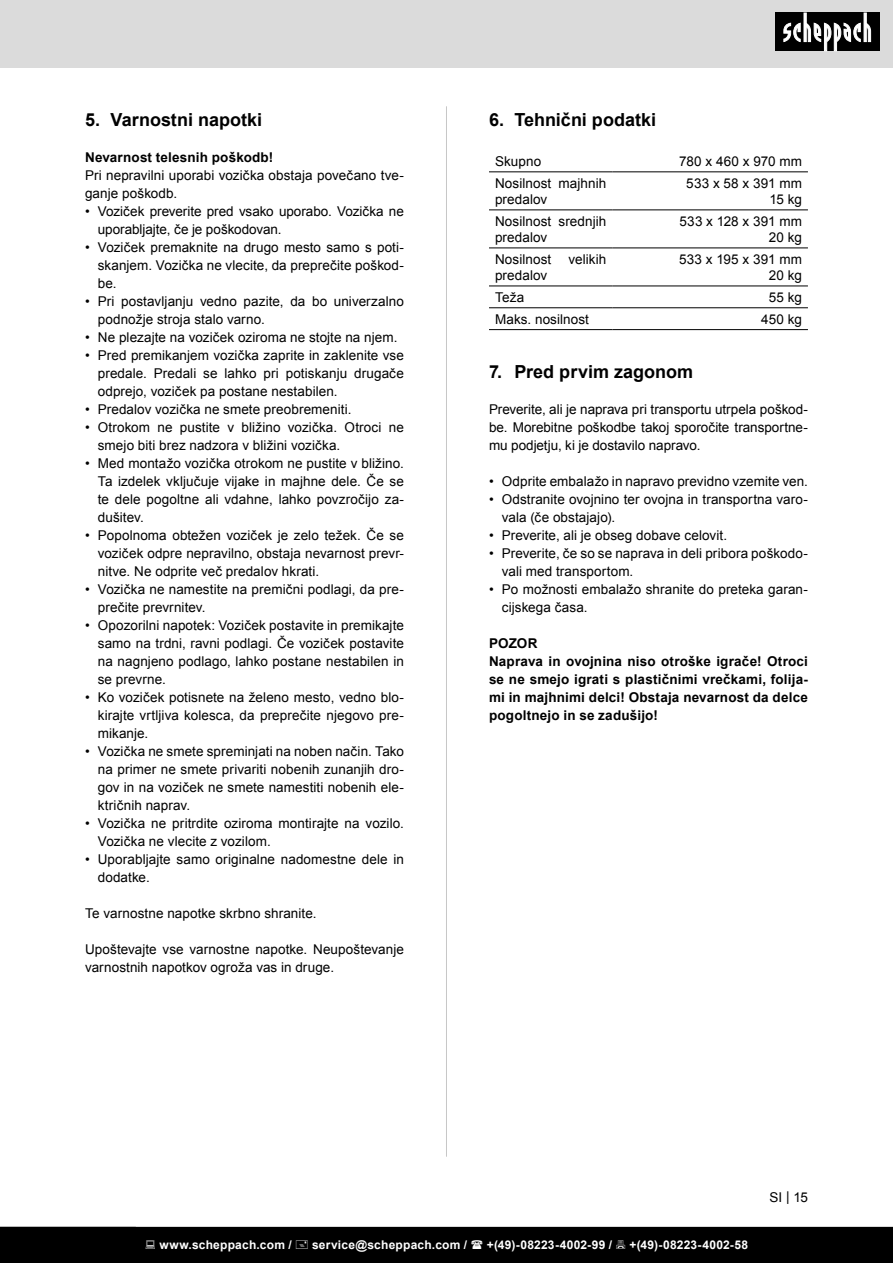
<style>
.page{position:relative;width:893px;height:1263px;background:#fff}
.page>*{position:absolute;margin:0;border:0;box-sizing:border-box;transform-origin:0 0}
.t1{font:700 18px "Arial";color:#000}
.Basiseinstellung{font:13.5px/18px "Arial";letter-spacing:.005em;color:#000}
.Grundtext_Bold{font:700 13.5px/18px "Arial";letter-spacing:.015em;color:#000;text-align:justify}
.Basistext_in_Tabelle{font:13.5px/16.2px "Arial";letter-spacing:.005em;color:#000}
.t2{font:700 12px "Arial";letter-spacing:.02em;color:#fff}
</style>
<div class="page">
<div style="left:0;top:0;width:893px;height:67px;background:#dbdbdb"></div>
<div style="left:775px;top:13px;width:105px;height:38px;background:#000"></div>
<svg style="left:783px;top:13px;width:88px;height:38px"></svg>
<hr style="left:446px;top:106px;width:1px;height:1051px;background:#c7c7c7">
<hr style="left:489px;top:171px;width:123px;height:1px;background:#000">
<hr style="left:612px;top:171px;width:196px;height:1px;background:#000">
<hr style="left:489px;top:209px;width:123px;height:1px;background:#000">
<hr style="left:612px;top:209px;width:196px;height:1px;background:#000">
<hr style="left:489px;top:248px;width:123px;height:1px;background:#000">
<hr style="left:612px;top:248px;width:196px;height:1px;background:#000">
<hr style="left:489px;top:286px;width:123px;height:1px;background:#000">
<hr style="left:612px;top:286px;width:196px;height:1px;background:#000">
<hr style="left:489px;top:307px;width:123px;height:1px;background:#000">
<hr style="left:612px;top:307px;width:196px;height:1px;background:#000">
<hr style="left:489px;top:329px;width:123px;height:1px;background:#000">
<hr style="left:612px;top:329px;width:196px;height:1px;background:#000">
<div style="left:0;top:1227px;width:893px;height:36px;background:#000"></div>
<p class="t1" style="left:85px;top:108px;width:179px">5. Varnostni napotki</p>
<p class="Grundtext_Bold" style="left:85px;top:149px;width:190px">Nevarnost telesnih poškodb!</p>
<p class="Basiseinstellung" style="left:85px;top:166px;width:320px">Pri nepravilni uporabi vozička obstaja povečano tve&shy;ganje poškodb.</p>
<p class="Basiseinstellung" style="left:98px;top:202px;width:308px;text-indent:-13px">• Voziček preverite pred vsako uporabo. Vozička ne uporabljajte, če je poškodovan.</p>
<p class="Basiseinstellung" style="left:98px;top:238px;width:308px;text-align:justify;text-indent:-13px">• Voziček premaknite na drugo mesto samo s poti&shy;skanjem. Vozička ne vlecite, da preprečite poškod&shy;be.</p>
<p class="Basiseinstellung" style="left:98px;top:292px;width:308px;text-indent:-13px">• Pri postavljanju vedno pazite, da bo univerzalno podnožje stroja stalo varno.</p>
<p class="Basiseinstellung" style="left:85px;top:328px;width:314px">• Ne plezajte na voziček oziroma ne stojte na njem.</p>
<p class="Basiseinstellung" style="left:98px;top:346px;width:308px;text-align:justify;text-indent:-13px">• Pred premikanjem vozička zaprite in zaklenite vse predale. Predali se lahko pri potiskanju drugače odprejo, voziček pa postane nestabilen.</p>
<p class="Basiseinstellung" style="left:85px;top:400px;width:268px">• Predalov vozička ne smete preobremeniti.</p>
<p class="Basiseinstellung" style="left:98px;top:418px;width:308px;text-indent:-13px">• Otrokom ne pustite v bližino vozička. Otroci ne smejo biti brez nadzora v bližini vozička.</p>
<p class="Basiseinstellung" style="left:98px;top:454px;width:308px;text-align:justify;text-indent:-13px">• Med montažo vozička otrokom ne pustite v bližino.<br>Ta izdelek vključuje vijake in majhne dele. Če se te dele pogoltne ali vdahne, lahko povzročijo za&shy;dušitev.</p>
<p class="Basiseinstellung" style="left:98px;top:526px;width:308px;text-align:justify;text-indent:-13px">• Popolnoma obtežen voziček je zelo težek. Če se voziček odpre nepravilno, obstaja nevarnost prevr&shy;nitve. Ne odprite več predalov hkrati.</p>
<p class="Basiseinstellung" style="left:98px;top:580px;width:308px;text-indent:-13px">• Vozička ne namestite na premični podlagi, da pre&shy;prečite prevrnitev.</p>
<p class="Basiseinstellung" style="left:98px;top:616px;width:308px;text-align:justify;text-indent:-13px">• Opozorilni napotek: Voziček postavite in premikajte samo na trdni, ravni podlagi. Če voziček postavite na nagnjeno podlago, lahko postane nestabilen in se prevrne.</p>
<p class="Basiseinstellung" style="left:98px;top:688px;width:308px;text-align:justify;text-indent:-13px">• Ko voziček potisnete na želeno mesto, vedno blo&shy;kirajte vrtljiva kolesca, da preprečite njegovo pre&shy;mikanje.</p>
<p class="Basiseinstellung" style="left:98px;top:742px;width:308px;text-align:justify;text-indent:-13px">• Vozička ne smete spreminjati na noben način. Tako na primer ne smete privariti nobenih zunanjih dro&shy;gov in na voziček ne smete namestiti nobenih ele&shy;ktričnih naprav.</p>
<p class="Basiseinstellung" style="left:98px;top:814px;width:308px;text-indent:-13px">• Vozička ne pritrdite oziroma montirajte na vozilo.<br>Vozička ne vlecite z vozilom.</p>
<p class="Basiseinstellung" style="left:98px;top:850px;width:308px;text-indent:-13px">• Uporabljajte samo originalne nadomestne dele in dodatke.</p>
<p class="Basiseinstellung" style="left:85px;top:904px;width:233px">Te varnostne napotke skrbno shranite.</p>
<p class="Basiseinstellung" style="left:85px;top:940px;width:320px">Upoštevajte vse varnostne napotke. Neupoštevanje varnostnih napotkov ogroža vas in druge.</p>
<p class="t1" style="left:489px;top:108px;width:169px">6. Tehnični podatki</p>
<p class="Basistext_in_Tabelle" style="left:495px;top:153px;width:48px">Skupno</p>
<p class="Basistext_in_Tabelle" style="left:679px;top:153px;width:124px">780 x 460 x 970 mm</p>
<p class="Basistext_in_Tabelle" style="left:495px;top:175px;width:113px">Nosilnost majhnih predalov</p>
<p class="Basistext_in_Tabelle" style="left:686px;top:175px;width:117px;text-align:right">533 x 58 x 391 mm<br>15 kg</p>
<p class="Basistext_in_Tabelle" style="left:495px;top:213px;width:113px">Nosilnost srednjih predalov</p>
<p class="Basistext_in_Tabelle" style="left:679px;top:213px;width:124px;text-align:right">533 x 128 x 391 mm<br>20 kg</p>
<p class="Basistext_in_Tabelle" style="left:495px;top:251px;width:58px">Nosilnost</p>
<p class="Basistext_in_Tabelle" style="left:568px;top:251px;width:39px">velikih</p>
<p class="Basistext_in_Tabelle" style="left:495px;top:267px;width:54px">predalov</p>
<p class="Basistext_in_Tabelle" style="left:679px;top:251px;width:124px">533 x 195 x 391 mm</p>
<p class="Basistext_in_Tabelle" style="left:769px;top:267px;width:34px">20 kg</p>
<p class="Basistext_in_Tabelle" style="left:495px;top:289px;width:31px">Teža</p>
<p class="Basistext_in_Tabelle" style="left:769px;top:289px;width:35px">55 kg</p>
<p class="Basistext_in_Tabelle" style="left:495px;top:311px;width:96px">Maks. nosilnost</p>
<p class="Basistext_in_Tabelle" style="left:761px;top:311px;width:42px">450 kg</p>
<p class="t1" style="left:489px;top:360px;width:206px">7. Pred prvim zagonom</p>
<p class="Basiseinstellung" style="left:489px;top:400px;width:320px;text-align:justify">Preverite, ali je naprava pri transportu utrpela poškod&shy;be. Morebitne poškodbe takoj sporočite transportne&shy;mu podjetju, ki je dostavilo napravo.</p>
<p class="Basiseinstellung" style="left:489px;top:472px;width:320px">• Odprite embalažo in napravo previdno vzemite ven.</p>
<p class="Basiseinstellung" style="left:502px;top:490px;width:308px;text-indent:-13px">• Odstranite ovojnino ter ovojna in transportna varo&shy;vala (če obstajajo).</p>
<p class="Basiseinstellung" style="left:489px;top:526px;width:240px">• Preverite, ali je obseg dobave celovit.</p>
<p class="Basiseinstellung" style="left:502px;top:544px;width:308px;text-indent:-13px">• Preverite, če so se naprava in deli pribora poškodo&shy;vali med transportom.</p>
<p class="Basiseinstellung" style="left:502px;top:580px;width:308px;text-indent:-13px">• Po možnosti embalažo shranite do preteka garan&shy;cijskega časa.</p>
<p class="Grundtext_Bold" style="left:489px;top:635px;width:50px">POZOR</p>
<p class="Grundtext_Bold" style="left:489px;top:653px;width:320px">Naprava in ovojnina niso otroške igrače! Otroci se ne smejo igrati s plastičnimi vrečkami, folija&shy;mi in majhnimi delci! Obstaja nevarnost da delce pogoltnejo in se zadušijo!</p>
<p class="Basiseinstellung" style="left:769px;top:1188px;width:40px">SI | 15</p>
<p class="t2" style="left:159px;top:1236px;width:134px">www.scheppach.com /</p>
<p class="t2" style="left:312px;top:1236px;width:157px">service@scheppach.com /</p>
<p class="t2" style="left:487px;top:1236px;width:127px">+(49)-08223-4002-99 /</p>
<p class="t2" style="left:629px;top:1236px;width:120px">+(49)-08223-4002-58</p>
</div>
